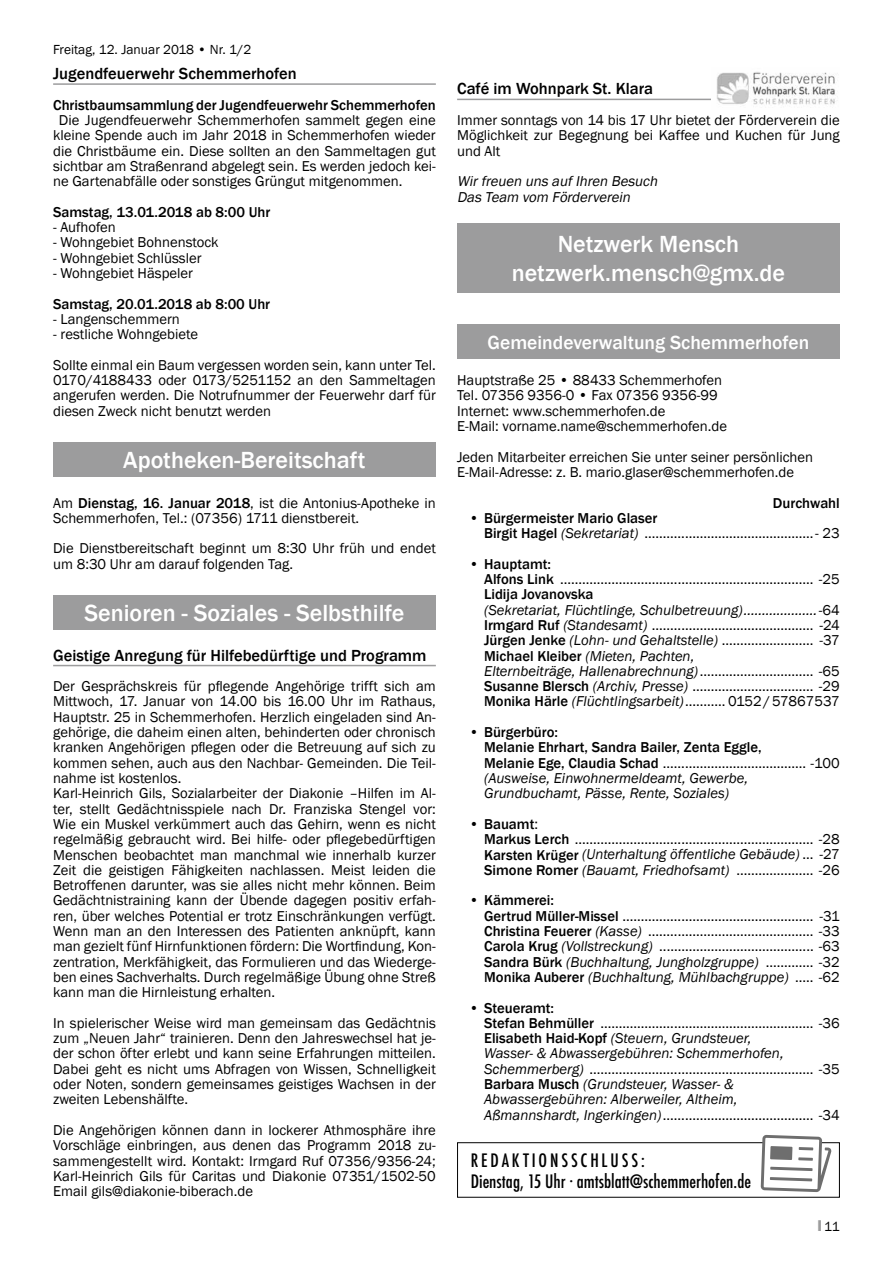
<style>
.page{position:relative;width:893px;height:1263px;background:#fff}
.page>*{position:absolute;margin:0;border:0;box-sizing:border-box;transform-origin:0 0}
.t1{font:500 24px/28.8px "Franklin Gothic";color:#fff;text-align:center}
.t2{font:500 19.5px "Franklin Gothic";color:#fff}
.t3{font:500 condensed 18px/21.6px "Futura";color:#000}
.t4{font:500 16.5px "Franklin Gothic";color:#000}
.t5{font:14.7px/15.3px "Franklin Gothic";color:#000}
.t6{font:500 14.7px/15.3px "Franklin Gothic";color:#000}
.t7{font:italic 14.7px/15.3px "Franklin Gothic";color:#000}
.t8{font:13.5px "Franklin Gothic";color:#000}
.s1{font-weight:500}
.s2{font-style:italic}
.s3{font-weight:400}
.s4{font-weight:400;font-style:italic}
.s5{font-family:"Impact";color:#9c9c9d}
</style>
<div class="page">
<hr style="left:457px;top:99px;width:383px;height:1px;background:#9c9c9d">
<img style="left:712px;top:72px;width:127px;height:33px">
<div style="left:457px;top:223px;width:383px;height:70px;background:#9c9c9d"></div>
<div style="left:457px;top:325px;width:383px;height:34px;background:#9c9c9d"></div>
<hr style="left:53px;top:83px;width:383px;height:2px;background:#9c9c9d">
<hr style="left:53px;top:665px;width:383px;height:1px;background:#9c9c9d">
<div style="left:53px;top:443px;width:383px;height:34px;background:#9c9c9d"></div>
<div style="left:53px;top:596px;width:383px;height:34px;background:#9c9c9d"></div>
<div style="left:457px;top:1142px;width:383px;height:56px;border:1px solid #000"></div>
<svg style="left:761px;top:1135px;width:70px;height:57px"></svg>
<p class="t8" style="left:53px;top:41px;width:200px">Freitag, 12. Januar 2018 • Nr. 1/2</p>
<p class="t4" style="left:53px;top:63px;width:245px">Jugendfeuerwehr Schemmerhofen</p>
<p class="t6" style="left:53px;top:97px;width:384px">Christbaumsammlung der Jugendfeuerwehr Schemmerhofen</p>
<p class="t5" style="left:53px;top:113px;width:384px;text-align:justify;text-indent:6px">Die Jugendfeuerwehr Schemmerhofen sammelt gegen eine kleine Spende auch im Jahr 2018 in Schemmerhofen wieder die Christbäume ein. Diese sollten an den Sammeltagen gut sichtbar am Straßenrand abgelegt sein. Es werden jedoch kei&shy;ne Gartenabfälle oder sonstiges Grüngut mitgenommen.</p>
<p class="t6" style="left:53px;top:204px;width:219px">Samstag, 13.01.2018 ab 8:00 Uhr</p>
<p class="t5" style="left:53px;top:220px;width:64px">- Aufhofen</p>
<p class="t5" style="left:53px;top:235px;width:167px">- Wohngebiet Bohnenstock</p>
<p class="t5" style="left:53px;top:250px;width:150px">- Wohngebiet Schlüssler</p>
<p class="t5" style="left:53px;top:266px;width:141px">- Wohngebiet Häspeler</p>
<p class="t6" style="left:53px;top:296px;width:219px">Samstag, 20.01.2018 ab 8:00 Uhr</p>
<p class="t5" style="left:53px;top:312px;width:128px">- Langenschemmern</p>
<p class="t5" style="left:53px;top:319px;width:384px;line-height:30.6px">- restliche Wohngebiete<br>Sollte einmal ein Baum vergessen worden sein, kann unter Tel.</p>
<p class="t5" style="left:53px;top:373px;width:384px;text-align:justify">0170/4188433 oder 0173/5251152 an den Sammeltagen angerufen werden. Die Notrufnummer der Feuerwehr darf für diesen Zweck nicht benutzt werden</p>
<h1 class="t1" style="left:123px;top:446px;width:244px">Apotheken-Bereitschaft</h1>
<p class="t5" style="left:53px;top:495px;width:384px">Am <span class="s1">Dienstag, 16. Januar 2018</span>, ist die Antonius-Apotheke in<br>Schemmerhofen, Tel.: (07356) 1711 dienstbereit.</p>
<p class="t5" style="left:53px;top:541px;width:384px">Die Dienstbereitschaft beginnt um 8:30 Uhr früh und endet um 8:30 Uhr am darauf folgenden Tag.</p>
<h1 class="t1" style="left:84px;top:599px;width:322px">Senioren - Soziales - Selbsthilfe</h1>
<p class="t4" style="left:53px;top:645px;width:375px">Geistige Anregung für Hilfebedürftige und Programm</p>
<p class="t5" style="left:53px;top:679px;width:384px">Der Gesprächskreis für pflegende Angehörige trifft sich am Mittwoch, 17. Januar von 14.00 bis 16.00 Uhr im Rathaus, Hauptstr. 25 in Schemmerhofen. Herzlich eingeladen sind An&shy;gehörige, die daheim einen alten, behinderten oder chronisch kranken Angehörigen pflegen oder die Betreuung auf sich zu kommen sehen, auch aus den Nachbar- Gemeinden. Die Teil&shy;nahme ist kostenlos.<br>Karl-Heinrich Gils, Sozialarbeiter der Diakonie –Hilfen im Al&shy;ter, stellt Gedächtnisspiele nach Dr. Franziska Stengel vor:<br>Wie ein Muskel verkümmert auch das Gehirn, wenn es nicht regelmäßig gebraucht wird. Bei hilfe- oder pflegebedürftigen Menschen beobachtet man manchmal wie innerhalb kurzer Zeit die geistigen Fähigkeiten nachlassen. Meist leiden die Betroffenen darunter, was sie alles nicht mehr können. Beim Gedächtnistraining kann der Übende dagegen positiv erfah&shy;ren, über welches Potential er trotz Einschränkungen verfügt.<br>Wenn man an den Interessen des Patienten anknüpft, kann man gezielt fünf Hirnfunktionen fördern: Die Wortfindung, Kon&shy;zentration, Merkfähigkeit, das Formulieren und das Wiederge&shy;ben eines Sachverhalts. Durch regelmäßige Übung ohne Streß kann man die Hirnleistung erhalten.</p>
<p class="t5" style="left:53px;top:1015px;width:384px;text-align:justify">In spielerischer Weise wird man gemeinsam das Gedächtnis zum „Neuen Jahr“ trainieren. Denn den Jahreswechsel hat je&shy;der schon öfter erlebt und kann seine Erfahrungen mitteilen.<br>Dabei geht es nicht ums Abfragen von Wissen, Schnelligkeit oder Noten, sondern gemeinsames geistiges Wachsen in der zweiten Lebenshälfte.</p>
<p class="t5" style="left:53px;top:1123px;width:384px;text-align:justify">Die Angehörigen können dann in lockerer Athmosphäre ihre Vorschläge einbringen, aus denen das Programm 2018 zu&shy;sammengestellt wird. Kontakt: Irmgard Ruf 07356/9356-24; Karl-Heinrich Gils für Caritas und Diakonie 07351/1502-50<br>Email gils@diakonie-biberach.de</p>
<p class="t4" style="left:457px;top:79px;width:198px">Café im Wohnpark St. Klara</p>
<p class="t5" style="left:457px;top:113px;width:384px;text-align:justify">Immer sonntags von 14 bis 17 Uhr bietet der Förderverein die Möglichkeit zur Begegnung bei Kaffee und Kuchen für Jung und Alt</p>
<p class="t7" style="left:457px;top:174px;width:205px">Wirfreuen uns aufIhren Besuch<br>Das Team vom Förderverein</p>
<h1 class="t1" style="left:512px;top:230px;width:275px">Netzwerk Mensch netzwerk.mensch@gmx.de</h1>
<h2 class="t2" style="left:488px;top:330px;width:323px">Gemeindeverwaltung Schemmerhofen</h2>
<p class="t5" style="left:457px;top:373px;width:271px">Hauptstraße 25 • 88433 Schemmerhofen Tel. 07356 9356-0 • Fax 07356 9356-99<br>Internet: www.schemmerhofen.de<br>E-Mail: vorname.name@schemmerhofen.de</p>
<p class="t5" style="left:457px;top:449px;width:358px">Jeden Mitarbeiter erreichen Sie unter seiner persönlichen<br>E-Mail-Adresse: z. B. mario.glaser@schemmerhofen.de</p>
<p class="t6" style="left:773px;top:495px;width:68px">Durchwahl</p>
<p class="t5" style="left:484px;top:511px;width:357px;text-indent:-15px"><span class="s1">• Bürgermeister Mario Glaser<br>Birgit Hagel</span> <span class="s2">(Sekretariat)</span> ..............................................- 23</p>
<p class="t5" style="left:484px;top:556px;width:357px;text-indent:-15px"><span class="s1">• Hauptamt:<br>Alfons Link</span> ..................................................................... -25<br><span class="s1">Lidija Jovanovska<br></span><span class="s2">(Sekretariat, Flüchtlinge, Schulbetreuung)....................</span>-64<br><span class="s1">Irmgard Ruf</span> <span class="s2">(Standesamt)</span> ............................................ -24<br><span class="s1">Jürgen Jenke</span> <span class="s2">(Lohn- und Gehaltstelle)</span> ......................... -37<br><span class="s1">Michael Kleiber</span> <span class="s2">(Mieten, Pachten,<br>Elternbeiträge, Hallenabrechnung)</span>............................... -65<br><span class="s1">Susanne Blersch</span> <span class="s2">(Archiv, Presse)</span> ................................. -29<br><span class="s1">Monika Härle</span> <span class="s2">(Flüchtlingsarbeit)</span>........... 0152/57867537</p>
<p class="t6" style="left:484px;top:725px;width:357px;text-indent:-15px">• Bürgerbüro:<br>Melanie Ehrhart, Sandra Bailer, Zenta Eggle,<br>Melanie Ege, Claudia Schad <span class="s3">....................................... -100 </span><span class="s4">(Ausweise, Einwohnermeldeamt, Gewerbe, Grundbuchamt, Pässe, Rente, Soziales)</span></p>
<p class="t5" style="left:484px;top:817px;width:357px;text-indent:-15px"><span class="s1">• Bauamt</span>:<br><span class="s1">Markus Lerch</span> ................................................................. -28<br><span class="s1">Karsten Krüger</span> <span class="s2">(Unterhaltung öffentliche Gebäude)</span> ... -27<br><span class="s1">Simone Romer</span> <span class="s2">(Bauamt, Friedhofsamt)</span> ..................... -26</p>
<p class="t5" style="left:484px;top:893px;width:357px;text-indent:-15px"><span class="s1">• Kämmerei:<br>Gertrud Müller-Missel</span> .................................................... -31<br><span class="s1">Christina Feuerer</span> <span class="s2">(Kasse)</span> ............................................. -33<br><span class="s1">Carola Krug</span> <span class="s2">(Vollstreckung)</span> .......................................... -63<br><span class="s1">Sandra Bürk</span> <span class="s2">(Buchhaltung, Jungholzgruppe)</span> ............. -32<br><span class="s1">Monika Auberer</span> <span class="s2">(Buchhaltung, Mühlbachgruppe)</span> ..... -62</p>
<p class="t5" style="left:484px;top:1000px;width:357px;text-indent:-15px"><span class="s1">• Steueramt:<br>Stefan Behmüller</span> .......................................................... -36<br><span class="s1">Elisabeth Haid-Kopf</span> <span class="s2">(Steuern, Grundsteuer,<br>Wasser- &amp; Abwassergebühren: Schemmerhofen, Schemmerberg)</span> ............................................................. -35<br><span class="s1">Barbara Musch</span> <span class="s2">(Grundsteuer, Wasser- &amp; Abwassergebühren: Alberweiler, Altheim,<br>Aßmannshardt, Ingerkingen)</span>......................................... -34</p>
<p class="t3" style="left:471px;top:1149px;width:282px">REDAKTIONSSCHLUSS:<br>Dienstag, 15 Uhr · amtsblatt@schemmerhofen.de</p>
<p class="t8" style="left:818px;top:1218px;width:23px"><span class="s5">I</span> 11</p>
</div>
